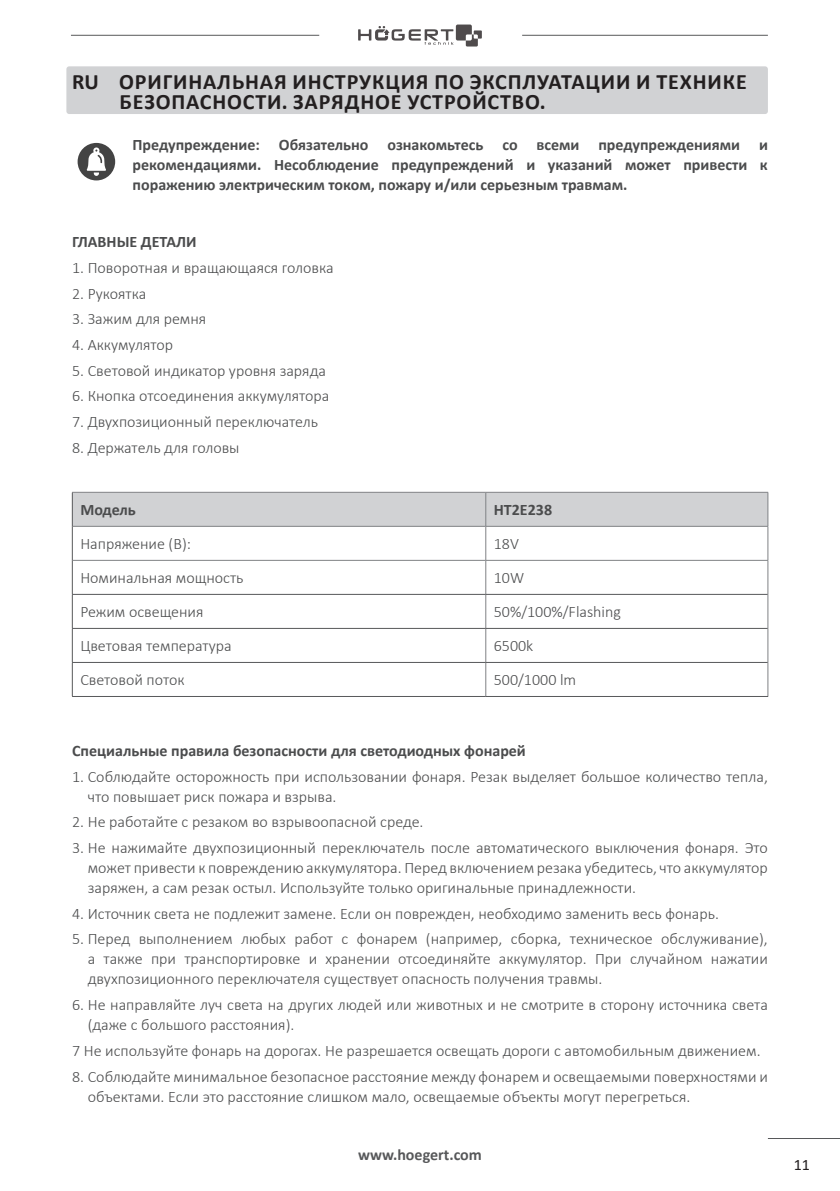
<style>
.page{position:relative;width:840px;height:1191px;background:#fff}
.page>*{position:absolute;margin:0;border:0;box-sizing:border-box;transform-origin:0 0}
.t1{font:700 22px/20px "Calibri";letter-spacing:.04em;color:#231f20}
.t2{font:300 16px/20px "Calibri";color:#4b4c4d}
.t3{font:700 16px/20px "Calibri";color:#4b4c4d;text-align:justify}
.t4{font:700 16px "Calibri";color:#57585a}
.t5{font:16px "Calibri";color:#231f20}
</style>
<div class="page">
<hr style="left:767px;top:1138px;width:72px;height:1px;background:#57585a">
<hr style="left:522px;top:35px;width:245px;height:1px;background:#57585a">
<hr style="left:71px;top:35px;width:248px;height:1px;background:#57585a">
<svg style="left:358px;top:25px;width:123px;height:22px"></svg>
<div style="left:66px;top:66px;width:701px;height:48px;background:#d1d2d4;border-radius:3px"></div>
<svg style="left:76px;top:142px;width:40px;height:40px"></svg>
<svg style="left:78px;top:143px;width:37px;height:37px"></svg>
<div style="left:73px;top:493px;width:694px;height:33px;background:#d1d2d4"></div>
<hr style="left:72px;top:492px;width:413px;height:1px;background:#808285">
<hr style="left:485px;top:492px;width:282px;height:1px;background:#808285">
<hr style="left:485px;top:492px;width:1px;height:34px;background:#808285">
<hr style="left:767px;top:492px;width:1px;height:34px;background:#808285">
<hr style="left:72px;top:526px;width:413px;height:1px;background:#808285">
<hr style="left:485px;top:526px;width:282px;height:1px;background:#808285">
<hr style="left:485px;top:526px;width:1px;height:34px;background:#808285">
<hr style="left:767px;top:526px;width:1px;height:34px;background:#808285">
<hr style="left:72px;top:560px;width:413px;height:1px;background:#808285">
<hr style="left:485px;top:560px;width:282px;height:1px;background:#808285">
<hr style="left:485px;top:560px;width:1px;height:34px;background:#808285">
<hr style="left:767px;top:560px;width:1px;height:34px;background:#808285">
<hr style="left:485px;top:594px;width:1px;height:34px;background:#808285">
<hr style="left:767px;top:594px;width:1px;height:34px;background:#808285">
<hr style="left:485px;top:628px;width:1px;height:34px;background:#808285">
<hr style="left:767px;top:628px;width:1px;height:34px;background:#808285">
<hr style="left:485px;top:662px;width:1px;height:34px;background:#808285">
<hr style="left:767px;top:662px;width:1px;height:34px;background:#808285">
<hr style="left:72px;top:492px;width:1px;height:34px;background:#57585a">
<hr style="left:72px;top:526px;width:1px;height:34px;background:#57585a">
<hr style="left:72px;top:560px;width:1px;height:34px;background:#57585a">
<hr style="left:72px;top:594px;width:413px;height:1px;background:#57585a">
<hr style="left:72px;top:594px;width:1px;height:34px;background:#57585a">
<hr style="left:485px;top:594px;width:282px;height:1px;background:#57585a">
<hr style="left:72px;top:628px;width:413px;height:1px;background:#57585a">
<hr style="left:72px;top:628px;width:1px;height:34px;background:#57585a">
<hr style="left:485px;top:628px;width:282px;height:1px;background:#57585a">
<hr style="left:72px;top:662px;width:413px;height:1px;background:#57585a">
<hr style="left:72px;top:662px;width:1px;height:34px;background:#57585a">
<hr style="left:485px;top:662px;width:282px;height:1px;background:#57585a">
<hr style="left:72px;top:696px;width:413px;height:1px;background:#57585a">
<hr style="left:485px;top:696px;width:282px;height:1px;background:#57585a">
<h1 class="t1" style="left:120px;top:70px;width:628px;text-indent:-48px">RU ОРИГИНАЛЬНАЯ ИНСТРУКЦИЯ ПО ЭКСПЛУАТАЦИИ И ТЕХНИКЕ<br>БЕЗОПАСНОСТИ. ЗАРЯДНОЕ УСТРОЙСТВО.</h1>
<p class="t3" style="left:132px;top:134px;width:636px">Предупреждение: Обязательно ознакомьтесь со всеми предупреждениями и рекомендациями. Несоблюдение предупреждений и указаний может привести к поражению электрическим током, пожару и/или серьезным травмам.</p>
<p class="t3" style="left:72px;top:231px;width:126px">ГЛАВНЫЕ ДЕТАЛИ</p>
<p class="t2" style="left:72px;top:257px;width:263px">1. Поворотная и вращающаяся головка</p>
<p class="t2" style="left:72px;top:283px;width:76px">2. Рукоятка</p>
<p class="t2" style="left:72px;top:309px;width:136px">3. Зажим для ремня</p>
<p class="t2" style="left:72px;top:334px;width:103px">4. Аккумулятор</p>
<p class="t2" style="left:72px;top:360px;width:255px">5. Световой индикатор уровня заряда</p>
<p class="t2" style="left:72px;top:386px;width:259px">6. Кнопка отсоединения аккумулятора</p>
<p class="t2" style="left:72px;top:411px;width:247px">7. Двухпозиционный переключатель</p>
<p class="t2" style="left:72px;top:437px;width:169px">8. Держатель для головы</p>
<p class="t3" style="left:80px;top:499px;width:57px">Mодель</p>
<p class="t3" style="left:493px;top:499px;width:60px">HT2E238</p>
<p class="t2" style="left:80px;top:534px;width:112px">Напряжение (В):</p>
<p class="t2" style="left:493px;top:534px;width:27px">18V</p>
<p class="t2" style="left:80px;top:568px;width:165px">Номинальная мощность</p>
<p class="t2" style="left:493px;top:568px;width:32px">10W</p>
<p class="t2" style="left:80px;top:602px;width:125px">Режим освещения</p>
<p class="t2" style="left:493px;top:602px;width:129px">50%/100%/Flashing</p>
<p class="t2" style="left:80px;top:636px;width:153px">Цветовая температура</p>
<p class="t2" style="left:493px;top:636px;width:41px">6500k</p>
<p class="t2" style="left:80px;top:670px;width:106px">Световой поток</p>
<p class="t2" style="left:493px;top:670px;width:84px">500/1000 lm</p>
<p class="t3" style="left:72px;top:740px;width:455px">Специальные правила безопасности для светодиодных фонарей</p>
<p class="t2" style="left:88px;top:766px;width:681px;text-indent:-16px">1. Соблюдайте осторожность при использовании фонаря. Резак выделяет большое количество тепла, что повышает риск пожара и взрыва.</p>
<p class="t2" style="left:72px;top:812px;width:353px">2. Не работайте с резаком во взрывоопасной среде.</p>
<p class="t2" style="left:88px;top:837px;width:681px;text-align:justify;text-indent:-16px">3. Не нажимайте двухпозиционный переключатель после автоматического выключения фонаря. Это может привести к повреждению аккумулятора. Перед включением резака убедитесь, что аккумулятор заряжен, а сам резак остыл. Используйте только оригинальные принадлежности.</p>
<p class="t2" style="left:72px;top:903px;width:648px">4. Источник света не подлежит замене. Если он поврежден, необходимо заменить весь фонарь.</p>
<p class="t2" style="left:88px;top:929px;width:681px;text-align:justify;text-indent:-16px">5. Перед выполнением любых работ с фонарем (например, сборка, техническое обслуживание), а также при транспортировке и хранении отсоединяйте аккумулятор. При случайном нажатии двухпозиционного переключателя существует опасность получения травмы.</p>
<p class="t2" style="left:88px;top:994px;width:681px;text-indent:-16px">6. Не направляйте луч света на других людей или животных и не смотрите в сторону источника света (даже с большого расстояния).</p>
<p class="t2" style="left:72px;top:1040px;width:689px">7 Не используйте фонарь на дорогах. Не разрешается освещать дороги с автомобильным движением.</p>
<p class="t2" style="left:88px;top:1066px;width:681px;text-indent:-16px">8. Соблюдайте минимальное безопасное расстояние между фонарем и освещаемыми поверхностями и объектами. Если это расстояние слишком мало, освещаемые объекты могут перегреться.</p>
<p class="t4" style="left:358px;top:1144px;width:125px">www.hoegert.com</p>
<p class="t5" style="left:793px;top:1153px;width:18px">11</p>
</div>
